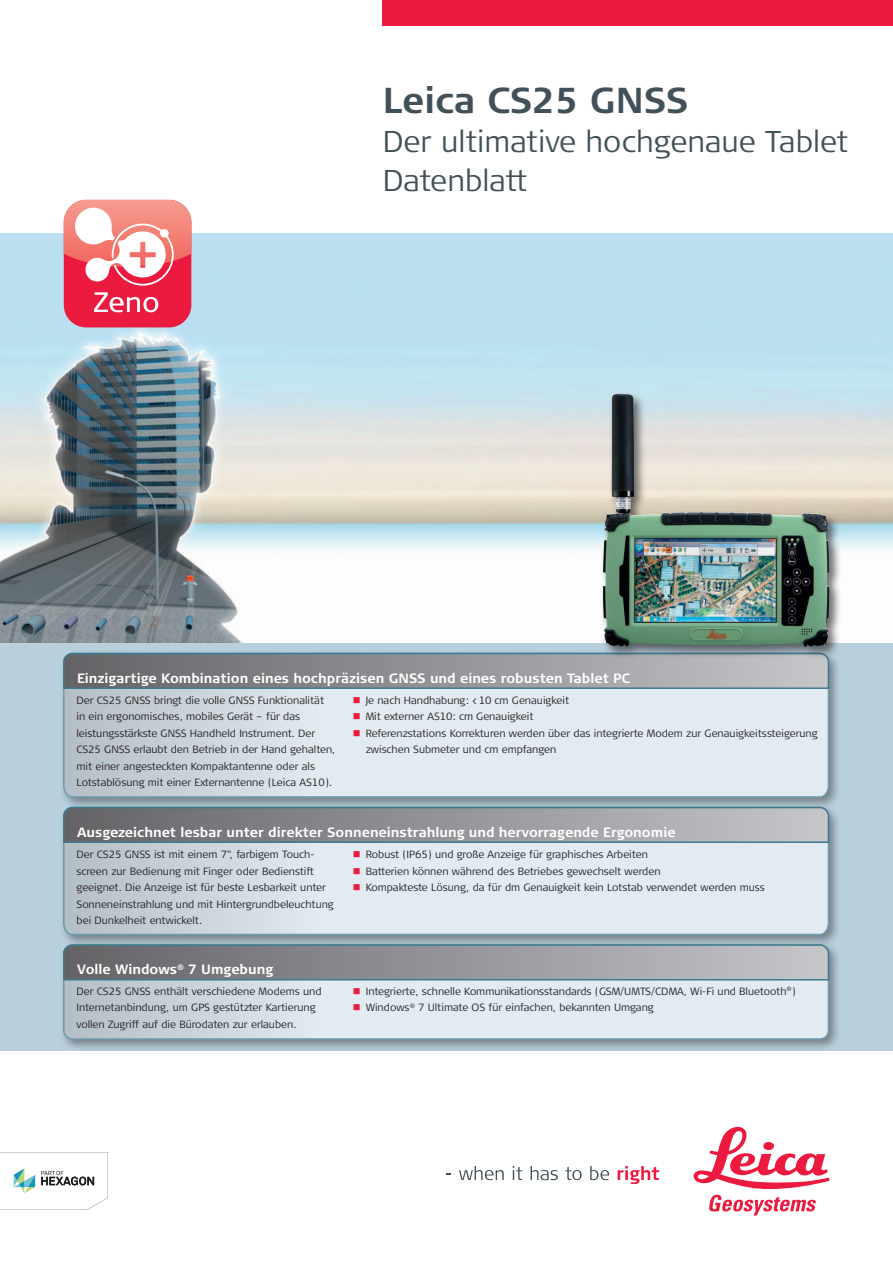
<style>
.page{position:relative;width:893px;height:1263px;background:#fff}
.page>*{position:absolute;margin:0;border:0;box-sizing:border-box;transform-origin:0 0}
.t1{font:700 36px "Signa Column";color:#425159}
.t2{font:300 30px/39px "Signa Column";color:#425159}
.t3{font:700 13.5px "Signa Column";color:#fff}
.t4{font:300 10.5px/16.5px "Signa Column";color:#231f20}
.s1{color:#ed1a40}
</style>
<div class="page">
<div style="left:0;top:642px;width:893px;height:408px;background:#b8cfdc"></div>
<img style="left:0;top:234px;width:893px;height:408px">
<svg style="left:459px;top:1166px;width:45px;height:14px"></svg>
<svg style="left:513px;top:1166px;width:9px;height:14px"></svg>
<svg style="left:531px;top:1166px;width:27px;height:14px"></svg>
<svg style="left:565px;top:1167px;width:17px;height:13px"></svg>
<svg style="left:590px;top:1166px;width:19px;height:14px"></svg>
<svg style="left:618px;top:1166px;width:41px;height:18px"></svg>
<svg style="left:693px;top:1127px;width:136px;height:62px"></svg>
<svg style="left:709px;top:1195px;width:107px;height:20px"></svg>
<div style="left:383px;top:0;width:510px;height:26px;background:#ed1a40"></div>
<div style="left:59px;top:803px;width:782px;height:144px;background:#231f20;opacity:.75"></div>
<svg style="left:62px;top:844px;width:768px;height:92px;background:#d6e0e7"></svg>
<svg style="left:62px;top:810px;width:768px;height:34px;background:#91969a"></svg>
<div style="left:59px;top:649px;width:782px;height:161px;background:#231f20;opacity:.75"></div>
<svg style="left:62px;top:690px;width:768px;height:108px;background:#d7e1e8"></svg>
<svg style="left:62px;top:652px;width:768px;height:38px;background:#8c9398"></svg>
<div style="left:59px;top:940px;width:782px;height:112px;background:#231f20;opacity:.75"></div>
<svg style="left:64px;top:945px;width:764px;height:94px;background:#d9e2e9"></svg>
<div style="left:63px;top:944px;width:766px;height:96px;border:2px solid #3c7b93;border-radius:8px"></div>
<svg style="left:62px;top:943px;width:768px;height:38px;background:#8d949a"></svg>
<div style="left:600px;top:391px;width:243px;height:269px;background:#231f20;opacity:.65"></div>
<img style="left:603px;top:394px;width:225px;height:252px">
<div style="left:64px;top:200px;width:127px;height:127px;background:#ed1a40;border-radius:22px"></div>
<svg style="left:94px;top:292px;width:64px;height:20px"></svg>
<svg style="left:64px;top:200px;width:127px;height:86px"></svg>
<svg style="left:0;top:1152px;width:108px;height:58px"></svg>
<h1 class="t1" style="left:383px;top:79px;width:307px">Leica CS25 GNSS</h1>
<h2 class="t2" style="left:383px;top:122px;width:467px">Der ultimative hochgenaue Tablet<br>Datenblatt</h2>
<p class="t3" style="left:77px;top:670px;width:554px">Einzigartige Kombination eines hochpräzisen GNSS und eines robusten Tablet PC</p>
<p class="t4" style="left:77px;top:692px;width:260px">Der CS25 GNSS bringt die volle GNSS Funktionalität in ein ergonomisches, mobiles Gerät – für das leistungsstärkste GNSS Handheld Instrument. Der CS25 GNSS erlaubt den Betrieb in der Hand gehalten, mit einer angesteckten Kompaktantenne oder als Lotstablösung mit einer Externantenne (Leica AS10).</p>
<p class="t4" style="left:353px;top:692px;width:218px"><span class="s1">■</span> Je nach Handhabung: &lt;10 cm Genauigkeit</p>
<p class="t4" style="left:353px;top:708px;width:182px"><span class="s1">■</span> Mit externer AS10: cm Genauigkeit</p>
<p class="t4" style="left:366px;top:725px;width:453px;text-indent:-13px"><span class="s1">■</span> Referenzstations Korrekturen werden über das integrierte Modem zur Genauigkeitssteigerung zwischen Submeter und cm empfangen</p>
<p class="t3" style="left:77px;top:825px;width:600px">Ausgezeichnet lesbar unter direkter Sonneneinstrahlung und hervorragende Ergonomie</p>
<p class="t4" style="left:77px;top:846px;width:259px">Der CS25 GNSS ist mit einem 7", farbigem Touch&shy;screen zur Bedienung mit Finger oder Bedienstift geeignet. Die Anzeige ist für beste Lesbarkeit unter Sonneneinstrahlung und mit Hintergrundbeleuchtung bei Dunkelheit entwickelt.</p>
<p class="t4" style="left:353px;top:846px;width:296px"><span class="s1">■</span> Robust (IP65) und große Anzeige für graphisches Arbeiten</p>
<p class="t4" style="left:353px;top:863px;width:309px"><span class="s1">■</span> Batterien können während des Betriebes gewechselt werden</p>
<p class="t4" style="left:353px;top:879px;width:414px"><span class="s1">■</span> Kompakteste Lösung, da für dm Genauigkeit kein Lotstab verwendet werden muss</p>
<p class="t3" style="left:77px;top:961px;width:198px">Volle Windows<sup>®</sup> 7 Umgebung</p>
<p class="t4" style="left:77px;top:983px;width:246px">Der CS25 GNSS enthält verschiedene Modems und<br>Internetanbindung, um GPS gestützter Kartierung vollen Zugriff auf die Bürodaten zur erlauben.</p>
<p class="t4" style="left:353px;top:983px;width:444px"><span class="s1">■</span> Integrierte, schnelle Kommunikationsstandards (GSM/UMTS/CDMA, Wi-Fi und Bluetooth<sup>®</sup>)</p>
<p class="t4" style="left:353px;top:999px;width:302px"><span class="s1">■</span> Windows<sup>®</sup> 7 Ultimate OS für einfachen, bekannten Umgang</p>
</div>
